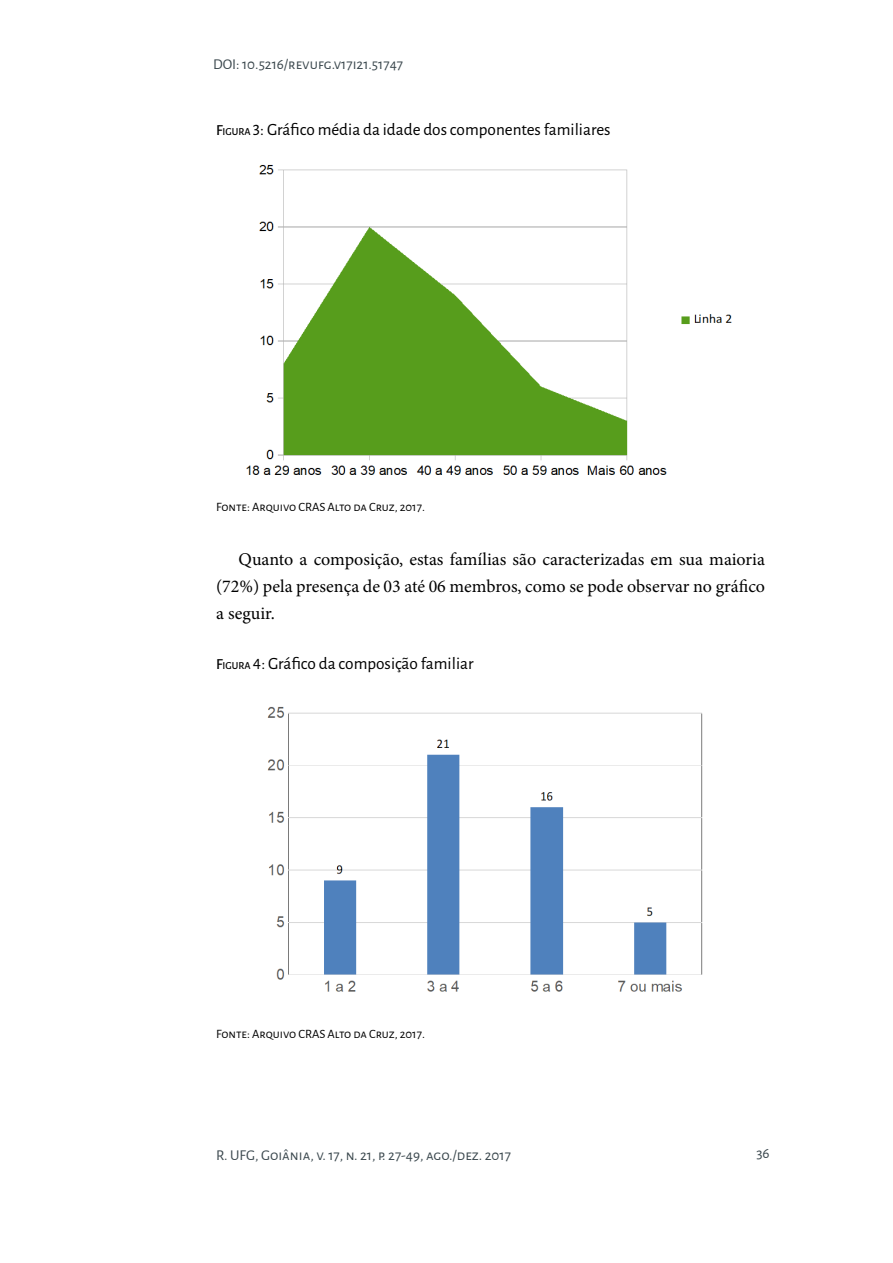
<style>
.page{position:relative;width:893px;height:1263px;background:#fff}
.page>*{position:absolute;margin:0;border:0;box-sizing:border-box;transform-origin:0 0}
.t1{font:18px/27px "Minion Pro";color:#000;text-align:justify}
.t2{font:17.25px "Alegreya Sans";color:#000}
.t3{font:15px "Alegreya Sans SC";color:#3a474d}
.t4{font:12.75px "Alegreya Sans SC";color:#000}
.s1{font-family:"Alegreya Sans SC";font-weight:500;font-size:15px}
.s2{font-family:"Alegreya Sans SC";font-weight:500;font-size:10.5px}
</style>
<div class="page">
<img style="left:246px;top:165px;width:486px;height:310px">
<img style="left:267px;top:706px;width:436px;height:286px">
<p class="t3" style="left:213px;top:53px;width:192px">DOI: 10.5216/revufg.v17i21.51747</p>
<p class="t2" style="left:216px;top:118px;width:396px"><span class="s1">F</span><span class="s2">IGURA</span> 3: Gráfico média da idade dos componentes familiares</p>
<p class="t4" style="left:216px;top:498px;width:210px">Fonte: Arquivo CRAS Alto da Cruz, 2017.</p>
<p class="t1" style="left:216px;top:546px;width:551px;text-indent:22px">Quanto a composição, estas famílias são caracterizadas em sua maioria (72%) pela presença de 03 até 06 membros, como se pode observar no gráfico a seguir.</p>
<p class="t2" style="left:216px;top:651px;width:259px"><span class="s1">F</span><span class="s2">IGURA</span> 4: Gráfico da composição familiar</p>
<p class="t4" style="left:216px;top:1025px;width:210px">Fonte: Arquivo CRAS Alto da Cruz, 2017.</p>
<p class="t3" style="left:216px;top:1144px;width:296px">R. UFG, Goiânia, v. 17, n. 21, p. 27-49, ago./dez. 2017</p>
<p class="t3" style="left:756px;top:1142px;width:15px">36</p>
</div>
